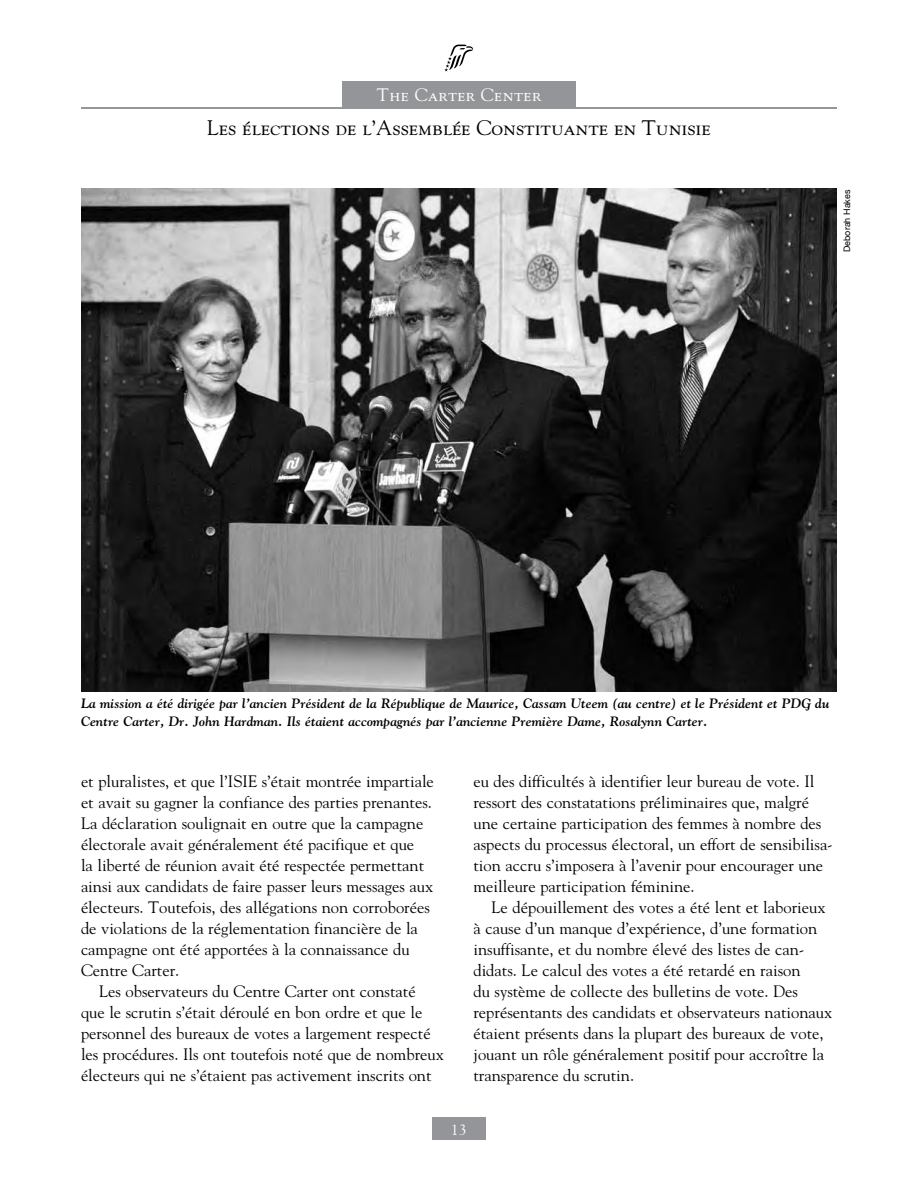
<style>
.page{position:relative;width:918px;height:1188px;background:#fff}
.page>*{position:absolute;margin:0;border:0;box-sizing:border-box;transform-origin:0 0}
.t1{font:21px "Goudy SC";color:#000}
.t2{font:18px "Goudy SC";letter-spacing:.025em;color:#fff}
.t3{font:16.5px/21px "Goudy";color:#000}
.t4{font:15px "Goudy";color:#fff}
.t5{font:13.5px/18px "Goudy Bold Italic Os F";color:#000}
.t6{font:9px "Helvetica Neue";color:#000}
</style>
<div class="page">
<div style="left:432px;top:1118px;width:54px;height:22px;background:#939598"></div>
<div style="left:342px;top:81px;width:234px;height:27px;background:#939598"></div>
<svg style="left:444px;top:45px;width:29px;height:27px"></svg>
<hr style="left:81px;top:107px;width:756px;height:2px;background:#939598">
<img style="left:81px;top:189px;width:756px;height:502px">
<p class="t2" style="left:377px;top:84px;width:166px">The Carter Center</p>
<p class="t1" style="left:207px;top:115px;width:505px">Les élections de l’Assemblée Constituante en Tunisie</p>
<p class="t6" style="left:841px;top:252px;width:64px;rotate:-90deg">Deborah Hakes</p>
<p class="t5" style="left:81px;top:694px;width:750px">La mission a été dirigée par l’ancien Président de la République de Maurice, Cassam Uteem (au centre) et le Président et PDG du<br>Centre Carter, Dr. John Hardman. Ils étaient accompagnés par l’ancienne Première Dame, Rosalynn Carter.</p>
<p class="t3" style="left:81px;top:770px;width:354px">et pluralistes, et que l’ISIE s’était montrée impartiale et avait su gagner la confiance des parties prenantes.<br>La déclaration soulignait en outre que la campagne électorale avait généralement été pacifique et que<br>la liberté de réunion avait été respectée permettant ainsi aux candidats de faire passer leurs messages aux électeurs. Toutefois, des allégations non corroborées de violations de la réglementation financière de la campagne ont été apportées à la connaissance du Centre Carter.</p>
<p class="t3" style="left:81px;top:980px;width:364px;text-indent:18px">Les observateurs du Centre Carter ont constaté<br>que le scrutin s’était déroulé en bon ordre et que le personnel des bureaux de votes a largement respecté les procédures. Ils ont toutefois noté que de nombreux électeurs qui ne s’étaient pas activement inscrits ont</p>
<p class="t3" style="left:473px;top:770px;width:361px">eu des difficultés à identifier leur bureau de vote. Il ressort des constatations préliminaires que, malgré une certaine participation des femmes à nombre des aspects du processus électoral, un effort de sensibilisa&shy;tion accru s’imposera à l’avenir pour encourager une meilleure participation féminine.</p>
<p class="t3" style="left:473px;top:896px;width:360px;text-indent:18px">Le dépouillement des votes a été lent et laborieux à cause d’un manque d’expérience, d’une formation insuffisante, et du nombre élevé des listes de can&shy;didats. Le calcul des votes a été retardé en raison<br>du système de collecte des bulletins de vote. Des représentants des candidats et observateurs nationaux étaient présents dans la plupart des bureaux de vote, jouant un rôle généralement positif pour accroître la transparence du scrutin.</p>
<p class="t4" style="left:451px;top:1121px;width:17px">13</p>
</div>
